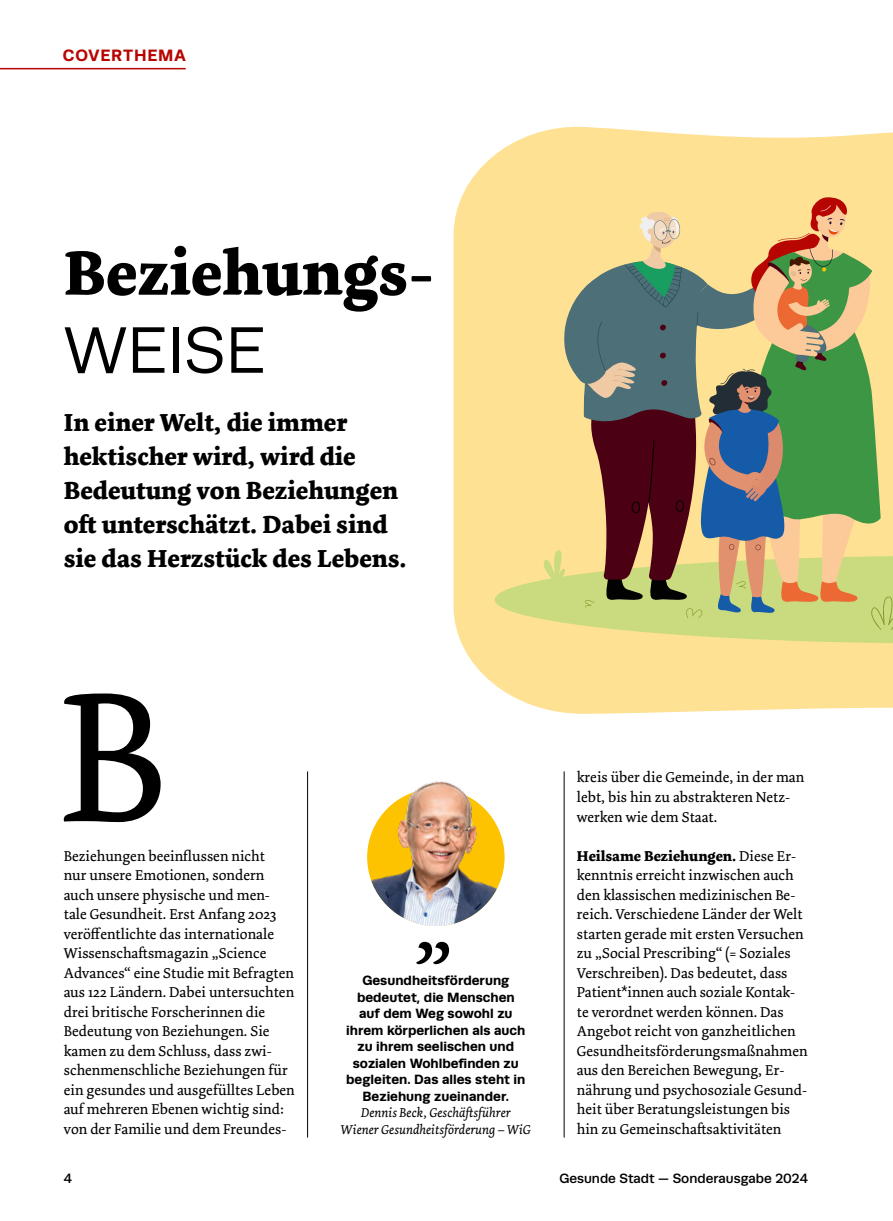
<style>
.page{position:relative;width:893px;height:1221px;background:#fff}
.page>*{position:absolute;margin:0;border:0;box-sizing:border-box;transform-origin:0 0}
.t1{font:194.4px "Dolly Pro";color:#000}
.t2{font:italic 90px "Dolly Pro";color:#000}
.t3{font:700 65.85px "Dolly Pro";color:#000}
.t4{font:65.85px "Runda";color:#000}
.t5{font:700 25.95px/33.9px "Dolly Pro";color:#000}
.t6{font:700 16.5px "Runda";letter-spacing:.05em;color:#b70502}
.t7{font:15px/19.5px "Dolly Pro";color:#000}
.t8{font:700 13.5px/16.5px "Runda";color:#000;text-align:center}
.t9{font:italic 13.5px/16.5px "Dolly Pro";color:#000;text-align:center}
.t10{font:500 13.5px "Runda";color:#000}
.s1{font-weight:700}
</style>
<div class="page">
<hr style="left:0;top:68px;width:186px;height:1px;background:#b70502">
<svg style="left:454px;top:126px;width:439px;height:588px;background:#ffe4a0"></svg>
<svg style="left:495px;top:197px;width:398px;height:446px;background:#b0a977"></svg>
<hr style="left:307px;top:771px;width:1px;height:366px;background:#000">
<hr style="left:564px;top:771px;width:1px;height:366px;background:#000">
<img style="left:367px;top:781px;width:138px;height:144px">
<p class="t6" style="left:63px;top:46px;width:124px">COVERTHEMA</p>
<h3 class="t3" style="left:64px;top:230px;width:372px">Beziehungs-</h3>
<h3 class="t4" style="left:64px;top:314px;width:204px">WEISE</h3>
<h3 class="t5" style="left:64px;top:406px;width:344px">In einer Welt, die immer hektischer wird, wird die<br>Bedeutung von Beziehungen oft unterschätzt. Dabei sind sie das Herzstück des Lebens.</h3>
<h1 class="t1" style="left:59px;top:633px;width:109px">B</h1>
<p class="t7" style="left:64px;top:845px;width:233px">Beziehungen beeinflussen nicht<br>nur unsere Emotionen, sondern auch unsere physische und men&shy;tale Gesundheit. Erst Anfang 2023 veröffentlichte das internationale Wissenschaftsmagazin „Science Advances“ eine Studie mit Befragten aus 122 Ländern. Dabei untersuchten drei britische Forscherinnen die Bedeutung von Beziehungen. Sie kamen zu dem Schluss, dass zwi&shy;schenmenschliche Beziehungen für ein gesundes und ausgefülltes Leben auf mehreren Ebenen wichtig sind: von der Familie und dem Freundes-</p>
<h2 class="t2" style="left:418px;top:864px;width:38px">„</h2>
<p class="t8" style="left:346px;top:971px;width:181px">Gesundheitsförderung bedeutet, die Menschen auf dem Weg sowohl zu ihrem körperlichen als auch zu ihrem seelischen und sozialen Wohlbefinden zu begleiten. Das alles steht in<br>Beziehung zueinander.</p>
<p class="t9" style="left:341px;top:1104px;width:192px">Dennis Beck, Geschäftsführer<br>Wiener Gesundheitsförderung – WiG</p>
<p class="t7" style="left:577px;top:767px;width:229px">kreis über die Gemeinde, in der man lebt, bis hin zu abstrakteren Netz&shy;werken wie dem Staat.</p>
<p class="t7" style="left:577px;top:845px;width:232px"><span class="s1">Heilsame Beziehungen.</span> Diese Er&shy;kenntnis erreicht inzwischen auch den klassischen medizinischen Be&shy;reich. Verschiedene Länder der Welt starten gerade mit ersten Versuchen zu „Social Prescribing“ (= Soziales Verschreiben). Das bedeutet, dass Patient*innen auch soziale Kontak&shy;te verordnet werden können. Das Angebot reicht von ganzheitlichen Gesundheitsförderungsmaßnahmen aus den Bereichen Bewegung, Er&shy;nährung und psychosoziale Gesund&shy;heit über Beratungsleistungen bis hin zu Gemeinschaftsaktivitäten</p>
<p class="t10" style="left:64px;top:1170px;width:10px">4</p>
<p class="t10" style="left:559px;top:1170px;width:250px">Gesunde Stadt — Sonderausgabe 2024</p>
</div>
